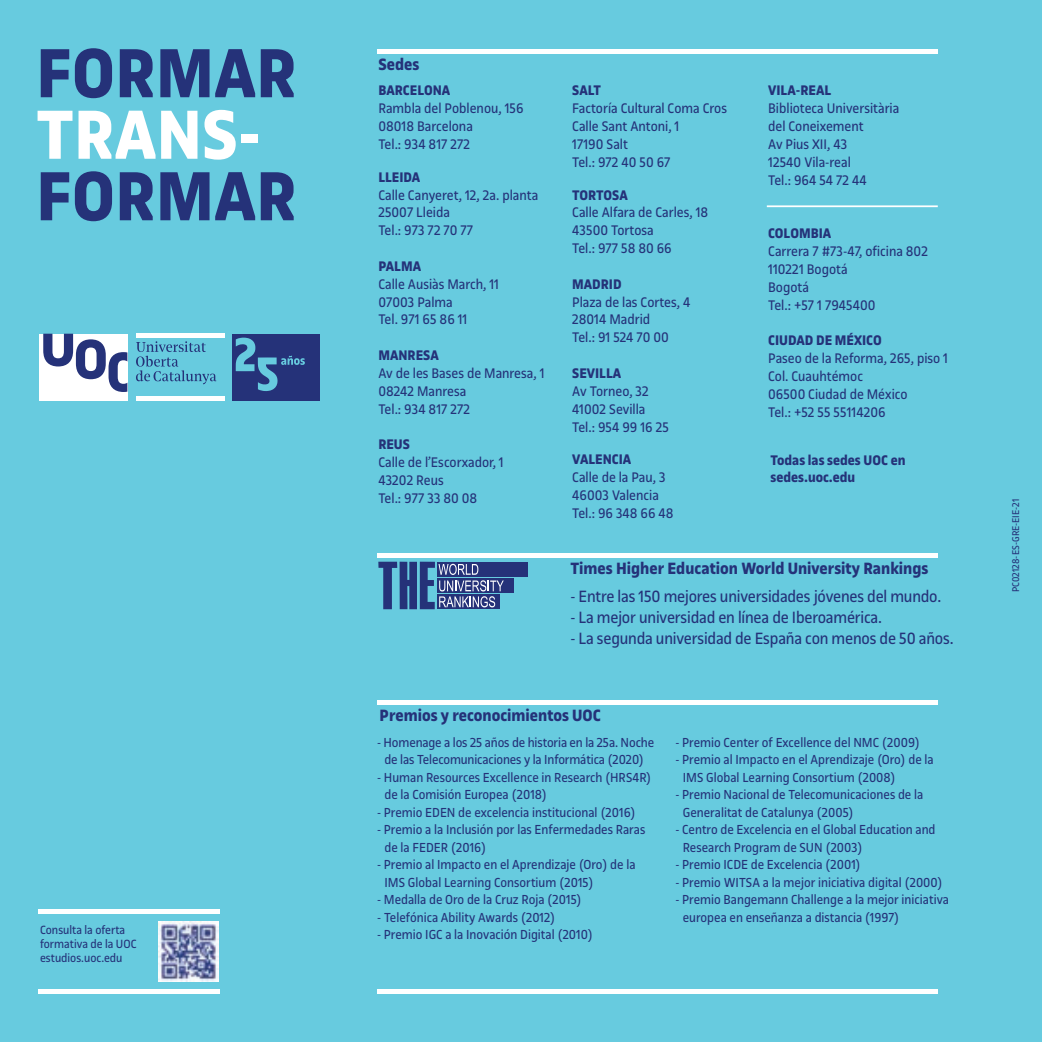
<style>
.page{position:relative;width:1042px;height:1042px;background:#67cbdf}
.page>*{position:absolute;margin:0;border:0;box-sizing:border-box;transform-origin:0 0}
.t1{font:17.5px "UOC Sans";letter-spacing:-.01em;color:#253279}
.t2{font:700 17.5px "UOC Sans";color:#253279}
.t3{font:14.88px/17.8px "UOC Sans";color:#253279}
.t4{font:700 14.88px/17.8px "UOC Sans";color:#253279}
.t5{font:14px/17.5px "UOC Sans";color:#253279}
.t6{font:12.78px/14.2px "UOC Sans";color:#253279}
.t7{font:10.5px "UOC Sans";color:#253279}
</style>
<div class="page">
<img style="left:159px;top:921px;width:60px;height:60px">
<svg style="left:41px;top:49px;width:28px;height:48px"></svg>
<svg style="left:75px;top:48px;width:37px;height:50px"></svg>
<svg style="left:120px;top:49px;width:33px;height:48px"></svg>
<svg style="left:160px;top:49px;width:49px;height:48px"></svg>
<svg style="left:215px;top:49px;width:40px;height:48px"></svg>
<svg style="left:261px;top:49px;width:33px;height:48px"></svg>
<svg style="left:38px;top:111px;width:34px;height:48px"></svg>
<svg style="left:79px;top:111px;width:118px;height:48px"></svg>
<svg style="left:204px;top:110px;width:32px;height:50px"></svg>
<div style="left:241px;top:135px;width:17px;height:8px;background:#fff"></div>
<svg style="left:41px;top:172px;width:28px;height:48px"></svg>
<svg style="left:75px;top:171px;width:37px;height:50px"></svg>
<svg style="left:120px;top:172px;width:33px;height:48px"></svg>
<svg style="left:160px;top:172px;width:49px;height:48px"></svg>
<svg style="left:215px;top:172px;width:40px;height:48px"></svg>
<svg style="left:261px;top:172px;width:33px;height:48px"></svg>
<div style="left:39px;top:334px;width:88px;height:66px;background:#fff"></div>
<svg style="left:43px;top:334px;width:84px;height:58px"></svg>
<svg style="left:136px;top:341px;width:80px;height:43px"></svg>
<hr style="left:136px;top:334px;width:88px;height:4px;background:#fff">
<hr style="left:136px;top:396px;width:88px;height:4px;background:#fff">
<div style="left:232px;top:334px;width:88px;height:66px;background:#253279"></div>
<div style="left:39px;top:909px;width:181px;height:5px;background:#fff"></div>
<hr style="left:39px;top:989px;width:181px;height:4px;background:#fff">
<div style="left:377px;top:49px;width:561px;height:5px;background:#fff"></div>
<div style="left:377px;top:553px;width:561px;height:5px;background:#fff"></div>
<div style="left:377px;top:699px;width:561px;height:5px;background:#fff"></div>
<hr style="left:377px;top:989px;width:561px;height:4px;background:#fff">
<hr style="left:767px;top:205px;width:171px;height:2px;background:#fff">
<div style="left:437px;top:562px;width:91px;height:14px;background:#253279"></div>
<div style="left:437px;top:578px;width:76px;height:15px;background:#253279"></div>
<svg style="left:378px;top:562px;width:126px;height:47px"></svg>
<svg style="left:236px;top:338px;width:69px;height:53px"></svg>
<p class="t6" style="left:40px;top:922px;width:98px">Consulta la oferta formativa de la UOC estudios.uoc.edu</p>
<p class="t2" style="left:378px;top:54px;width:43px">Sedes</p>
<p class="t4" style="left:378px;top:82px;width:74px">BARCELONA</p>
<p class="t3" style="left:378px;top:100px;width:147px">Rambla del Poblenou, 156<br>08018 Barcelona<br>Tel.: 934 817 272</p>
<p class="t4" style="left:378px;top:168px;width:44px">LLEIDA</p>
<p class="t3" style="left:378px;top:186px;width:161px">Calle Canyeret, 12, 2a. planta<br>25007 Lleida<br>Tel.: 973 72 70 77</p>
<p class="t4" style="left:378px;top:257px;width:44px">PALMA</p>
<p class="t3" style="left:378px;top:275px;width:122px">Calle Ausiàs March, 11<br>07003 Palma<br>Tel. 971 65 86 11</p>
<p class="t4" style="left:378px;top:346px;width:62px">MANRESA</p>
<p class="t3" style="left:378px;top:364px;width:168px">Av de les Bases de Manresa, 1<br>08242 Manresa<br>Tel.: 934 817 272</p>
<p class="t4" style="left:378px;top:436px;width:33px">REUS</p>
<p class="t3" style="left:378px;top:454px;width:127px">Calle de l’Escorxador, 1<br>43202 Reus<br>Tel.: 977 33 80 08</p>
<p class="t4" style="left:572px;top:82px;width:30px">SALT</p>
<p class="t3" style="left:572px;top:100px;width:156px">Factoría Cultural Coma Cros<br>Calle Sant Antoni, 1<br>17190 Salt<br>Tel.: 972 40 50 67</p>
<p class="t4" style="left:572px;top:186px;width:57px">TORTOSA</p>
<p class="t3" style="left:572px;top:204px;width:138px">Calle Alfara de Carles, 18<br>43500 Tortosa<br>Tel.: 977 58 80 66</p>
<p class="t4" style="left:572px;top:275px;width:51px">MADRID</p>
<p class="t3" style="left:572px;top:293px;width:120px">Plaza de las Cortes, 4<br>28014 Madrid<br>Tel.: 91 524 70 00</p>
<p class="t4" style="left:572px;top:364px;width:51px">SEVILLA</p>
<p class="t3" style="left:572px;top:382px;width:98px">Av Torneo, 32<br>41002 Sevilla<br>Tel.: 954 99 16 25</p>
<p class="t4" style="left:572px;top:451px;width:61px">VALENCIA</p>
<p class="t3" style="left:572px;top:468px;width:103px">Calle de la Pau, 3<br>46003 Valencia<br>Tel.: 96 348 66 48</p>
<p class="t4" style="left:768px;top:82px;width:65px">VILA-REAL</p>
<p class="t3" style="left:768px;top:100px;width:133px">Biblioteca Universitària del Coneixement<br>Av Pius XII, 43<br>12540 Vila-real<br>Tel.: 964 54 72 44</p>
<p class="t4" style="left:768px;top:224px;width:65px">COLOMBIA</p>
<p class="t3" style="left:768px;top:242px;width:161px">Carrera 7 #73-47, oficina 802<br>110221 Bogotá<br>Bogotá<br>Tel.: +57 1 7945400</p>
<p class="t4" style="left:768px;top:332px;width:115px">CIUDAD DE MÉXICO</p>
<p class="t3" style="left:768px;top:349px;width:181px">Paseo de la Reforma, 265, piso 1<br>Col. Cuauhtémoc<br>06500 Ciudad de México<br>Tel.: +52 55 55114206</p>
<p class="t4" style="left:770px;top:451px;width:136px">Todas las sedes UOC en sedes.uoc.edu</p>
<p class="t2" style="left:570px;top:558px;width:359px">Times Higher Education World University Rankings</p>
<p class="t1" style="left:570px;top:586px;width:372px">- Entre las 150 mejores universidades jóvenes del mundo.</p>
<p class="t1" style="left:570px;top:607px;width:313px">- La mejor universidad en línea de Iberoamérica.</p>
<p class="t1" style="left:570px;top:628px;width:385px">- La segunda universidad de España con menos de 50 años.</p>
<p class="t2" style="left:379px;top:705px;width:223px">Premios y reconocimientos UOC</p>
<p class="t5" style="left:377px;top:733px;width:279px;text-align:center">- Homenage a los 25 años de historia en la 25a. Noche de las Telecomunicaciones y la Informática (2020)</p>
<p class="t5" style="left:384px;top:768px;width:268px;text-indent:-7px">- Human Resources Excellence in Research (HRS4R) de la Comisión Europea (2018)</p>
<p class="t5" style="left:377px;top:803px;width:260px">- Premio EDEN de excelencia institucional (2016)</p>
<p class="t5" style="left:384px;top:821px;width:262px;text-indent:-7px">- Premio a la Inclusión por las Enfermedades Raras de la FEDER (2016)</p>
<p class="t5" style="left:384px;top:856px;width:252px;text-indent:-7px">- Premio al Impacto en el Aprendizaje (Oro) de la<br>IMS Global Learning Consortium (2015)</p>
<p class="t5" style="left:377px;top:891px;width:206px">- Medalla de Oro de la Cruz Roja (2015)</p>
<p class="t5" style="left:377px;top:908px;width:180px">- Telefónica Ability Awards (2012)</p>
<p class="t5" style="left:377px;top:926px;width:217px">- Premio IGC a la Inovación Digital (2010)</p>
<p class="t5" style="left:675px;top:733px;width:246px">- Premio Center of Excellence del NMC (2009)</p>
<p class="t5" style="left:683px;top:751px;width:252px;text-indent:-7px">- Premio al Impacto en el Aprendizaje (Oro) de la<br>IMS Global Learning Consortium (2008)</p>
<p class="t5" style="left:683px;top:786px;width:242px;text-indent:-7px">- Premio Nacional de Telecomunicaciones de la<br>Generalitat de Catalunya (2005)</p>
<p class="t5" style="left:683px;top:821px;width:254px;text-indent:-7px">- Centro de Excelencia en el Global Education and<br>Research Program de SUN (2003)</p>
<p class="t5" style="left:675px;top:856px;width:187px">- Premio ICDE de Excelencia (2001)</p>
<p class="t5" style="left:675px;top:873px;width:269px">- Premio WITSA a la mejor iniciativa digital (2000)</p>
<p class="t5" style="left:683px;top:891px;width:268px;text-indent:-7px">- Premio Bangemann Challenge a la mejor iniciativa europea en enseñanza a distancia (1997)</p>
<p class="t7" style="left:1010px;top:592px;width:95px;rotate:-90deg">PC02128-ES-GRE-EIE-21</p>
</div>
